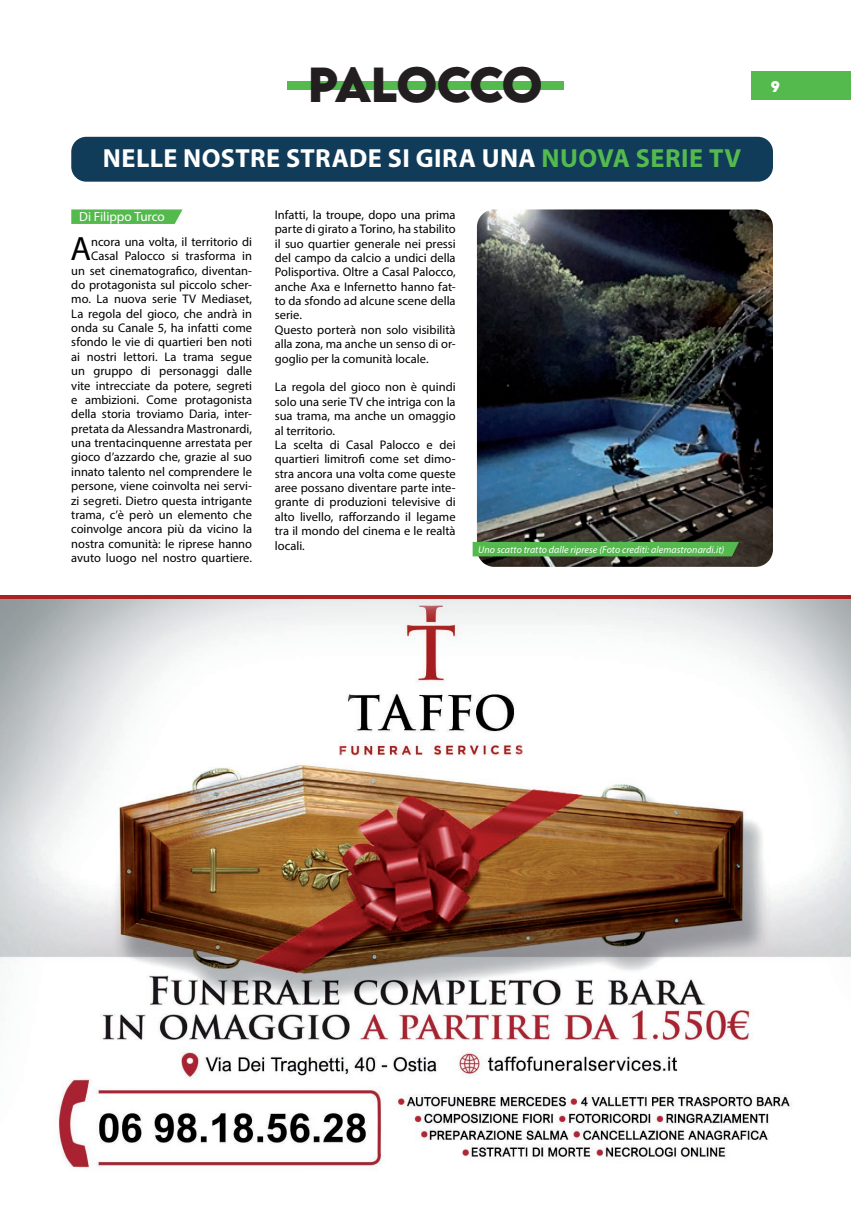
<style>
.page{position:relative;width:851px;height:1205px;background:#fff}
.page>*{position:absolute;margin:0;border:0;box-sizing:border-box;transform-origin:0 0}
.t1{font:700 43.75px "LEMONMILK";letter-spacing:-.03em;color:#231f20}
.t2{font:33.88px "Myriad Pro";color:#000}
.t3{font:700 26.25px "Myriad Pro";letter-spacing:.015em;color:#fff}
.t4{font:700 13.75px "LEMONMILK";color:#fff}
.t5{font:13.25px "Myriad Pro";letter-spacing:-.005em;color:#fff}
.t6{font:12.5px/14.4px "Myriad Pro";color:#000}
.t7{font:italic 10px "Myriad Pro";letter-spacing:.005em;color:#fff}
.s1{color:#54ba4e}
</style>
<div class="page">
<div style="left:287px;top:81px;width:276px;height:8px;background:#54ba4e"></div>
<div style="left:751px;top:71px;width:99px;height:28px;background:#54ba4e"></div>
<img style="left:477px;top:209px;width:295px;height:358px">
<div style="left:71px;top:137px;width:701px;height:45px;background:#103b59;border-radius:15px"></div>
<svg style="left:71px;top:209px;width:111px;height:15px;background:#5fbe59"></svg>
<img style="left:0;top:598px;width:850px;height:571px">
<hr style="left:0;top:595px;width:850px;height:3px;background:#aa2322">
<div style="left:472px;top:542px;width:266px;height:14px;background:#54ba4e"></div>
<h1 class="t1" style="left:308px;top:54px;width:236px">PALOCCO</h1>
<h3 class="t3" style="left:103px;top:141px;width:639px">NELLE NOSTRE STRADE SI GIRA UNA <span class="s1">NUOVA SERIE TV</span></h3>
<p class="t5" style="left:79px;top:208px;width:87px">Di Filippo Turco</p>
<h2 class="t2" style="left:70px;top:228px;width:22px">A</h2>
<p class="t6" style="left:71px;top:234px;width:182px;text-align:right">ncora una volta, il territorio di Casal Palocco si trasforma in<br>un set cinematografico, diventan&shy;do protagonista sul piccolo scher&shy;mo. La nuova serie TV Mediaset, La regola del gioco, che andrà in onda su Canale 5, ha infatti come sfondo le vie di quartieri ben noti ai nostri lettori. La trama segue un gruppo di personaggi dalle vite intrecciate da potere, segreti e ambizioni. Come protagonista della storia troviamo Daria, inter&shy;pretata da Alessandra Mastronardi, una trentacinquenne arrestata per gioco d’azzardo che, grazie al suo innato talento nel comprendere le persone, viene coinvolta nei servi&shy;zi segreti. Dietro questa intrigante trama, c’è però un elemento che coinvolge ancora più da vicino la nostra comunità: le riprese hanno avuto luogo nel nostro quartiere.</p>
<p class="t6" style="left:275px;top:207px;width:182px">Infatti, la troupe, dopo una prima parte di girato a Torino, ha stabilito il suo quartier generale nei pressi del campo da calcio a undici della<br>Polisportiva. Oltre a Casal Palocco, anche Axa e Infernetto hanno fat&shy;to da sfondo ad alcune scene della serie.<br>Questo porterà non solo visibilità alla zona, ma anche un senso di or&shy;goglio per la comunità locale.</p>
<p class="t6" style="left:275px;top:380px;width:182px">La regola del gioco non è quindi solo una serie TV che intriga con la sua trama, ma anche un omaggio al territorio.<br>La scelta di Casal Palocco e dei quartieri limitrofi come set dimo&shy;stra ancora una volta come queste aree possano diventare parte inte&shy;grante di produzioni televisive di alto livello, rafforzando il legame tra il mondo del cinema e le realtà locali.</p>
<p class="t7" style="left:478px;top:543px;width:247px">Uno scatto tratto dalle riprese (Foto crediti: alemastronardi.it)</p>
<p class="t4" style="left:770px;top:77px;width:11px">9</p>
</div>
